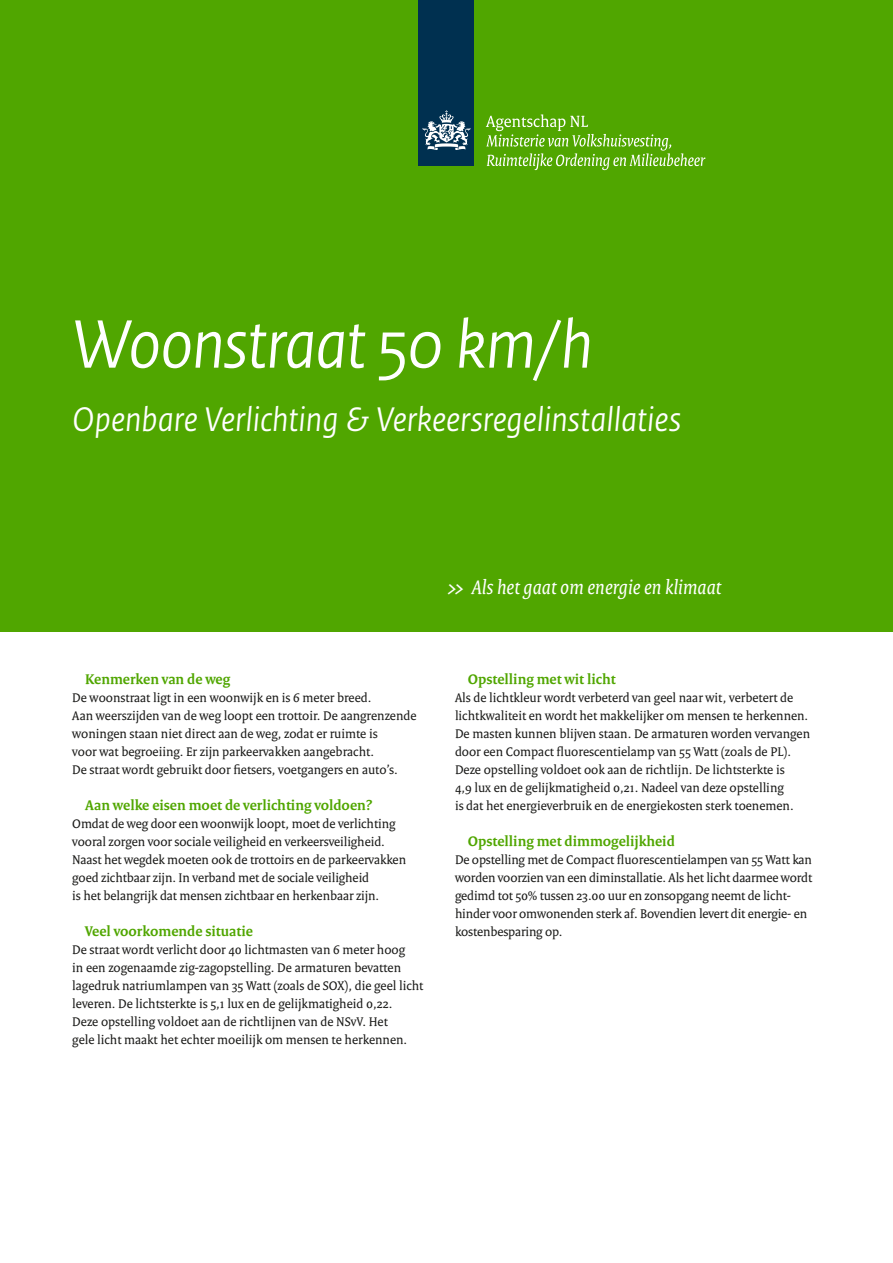
<style>
.page{position:relative;width:893px;height:1263px;background:#fff}
.page>*{position:absolute;margin:0;border:0;box-sizing:border-box;transform-origin:0 0}
.t1{font:italic 72px "Rijksoverheid Sans Heading";letter-spacing:-.015em;color:#fff}
.t2{font:italic 36px "Rijksoverheid Sans Heading";letter-spacing:.005em;color:#fff}
.t3{font:italic 21px "Rijksoverheid Serif";letter-spacing:.01em;color:#fff}
.t4{font:700 15px "Rijksoverheid Serif";color:#50a600}
.t5{font:13.5px/18px "Rijksoverheid Serif";color:#1a1a18}
.s1{font-weight:700}
</style>
<div class="page">
<div style="left:0;top:0;width:893px;height:631px;background:#50a600"></div>
<div style="left:419px;top:0;width:55px;height:166px;background:#003050"></div>
<svg style="left:423px;top:110px;width:47px;height:40px"></svg>
<svg style="left:486px;top:114px;width:219px;height:56px"></svg>
<h1 class="t1" style="left:72px;top:304px;width:522px">Woonstraat 50 km/h</h1>
<h2 class="t2" style="left:72px;top:399px;width:610px">Openbare Verlichting &amp; Verkeersregelinstallaties</h2>
<h3 class="t3" style="left:446px;top:575px;width:276px"><span class="s1">&gt;&gt;</span> Als het gaat om energie en klimaat</h3>
<p class="t4" style="left:85px;top:670px;width:147px">Kenmerken van de weg</p>
<p class="t5" style="left:72px;top:689px;width:346px">De woonstraat ligt in een woonwijk en is 6 meter breed.<br>Aan weerszijden van de weg loopt een trottoir. De aangrenzende woningen staan niet direct aan de weg, zodat er ruimte is<br>voor wat begroeiing. Er zijn parkeervakken aangebracht.<br>De straat wordt gebruikt door fietsers, voetgangers en auto’s.</p>
<p class="t4" style="left:85px;top:796px;width:289px">Aan welke eisen moet de verlichting voldoen?</p>
<p class="t5" style="left:72px;top:815px;width:335px">Omdat de weg door een woonwijk loopt, moet de verlichting vooral zorgen voor sociale veiligheid en verkeersveiligheid.<br>Naast het wegdek moeten ook de trottoirs en de parkeervakken goed zichtbaar zijn. In verband met de sociale veiligheid<br>is het belangrijk dat mensen zichtbaar en herkenbaar zijn.</p>
<p class="t4" style="left:85px;top:922px;width:169px">Veel voorkomende situatie</p>
<p class="t5" style="left:72px;top:941px;width:353px">De straat wordt verlicht door 40 lichtmasten van 6 meter hoog<br>in een zogenaamde zig-zagopstelling. De armaturen bevatten lagedruk natriumlampen van 35 Watt (zoals de SOX), die geel licht leveren. De lichtsterkte is 5,1 lux en de gelijkmatigheid 0,22.<br>Deze opstelling voldoet aan de richtlijnen van de NSvV. Het<br>gele licht maakt het echter moeilijk om mensen te herkennen.</p>
<p class="t4" style="left:468px;top:670px;width:149px">Opstelling met wit licht</p>
<p class="t5" style="left:455px;top:689px;width:357px">Als de lichtkleur wordt verbeterd van geel naar wit, verbetert de lichtkwaliteit en wordt het makkelijker om mensen te herkennen.<br>De masten kunnen blijven staan. De armaturen worden vervangen door een Compact fluorescentielamp van 55 Watt (zoals de PL).<br>Deze opstelling voldoet ook aan de richtlijn. De lichtsterkte is<br>4,9 lux en de gelijkmatigheid 0,21. Nadeel van deze opstelling<br>is dat het energieverbruik en de energiekosten sterk toenemen.</p>
<p class="t4" style="left:468px;top:832px;width:209px">Opstelling met dimmogelijkheid</p>
<p class="t5" style="left:455px;top:851px;width:359px">De opstelling met de Compact fluorescentielampen van 55 Watt kan worden voorzien van een diminstallatie. Als het licht daarmee wordt gedimd tot 50% tussen 23.00 uur en zonsopgang neemt de licht&shy;hinder voor omwonenden sterk af. Bovendien levert dit energie- en kostenbesparing op.</p>
</div>
